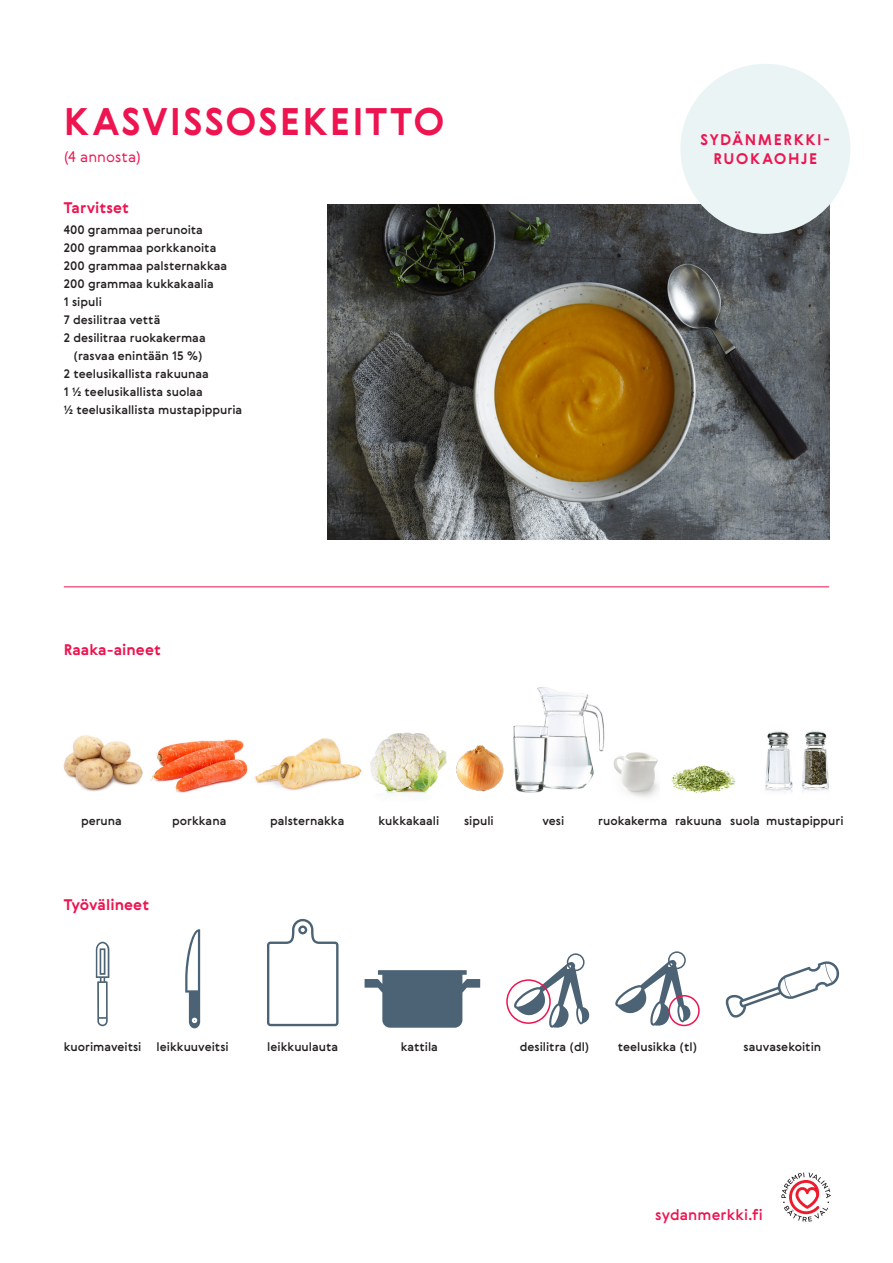
<style>
.page{position:relative;width:893px;height:1263px;background:#fff}
.page>*{position:absolute;margin:0;border:0;box-sizing:border-box;transform-origin:0 0}
._1__otsikot{font:700 37.5px "Gerbera";letter-spacing:.06em;color:#ed1450}
._2__otsikot{font:700 15px "Gerbera";letter-spacing:.01em;color:#ed1450}
._2__otsikot-2{font:700 15px/19.5px "Gerbera";letter-spacing:.11em;color:#ed1450;text-align:center}
.t1{font:500 15px "Gerbera";letter-spacing:.01em;color:#ed1450}
._1__otsikot-2{font:300 15px "Gerbera";letter-spacing:.005em;color:#ed1450}
.ainekset{font:500 12px/18px "Gerbera";color:#231f20;text-align:center}
.tyovalineet_ja_raaka{font:500 12px "Gerbera";color:#231f20}
</style>
<div class="page">
<hr style="left:64px;top:587px;width:765px;height:1px;background:#ed1450">
<svg style="left:781px;top:1172px;width:50px;height:50px"></svg>
<img style="left:327px;top:204px;width:502px;height:336px">
<svg style="left:615px;top:951px;width:76px;height:76px"></svg>
<div style="left:668px;top:995px;width:32px;height:31px;border:2px solid #ed1450;border-radius:50%"></div>
<svg style="left:267px;top:919px;width:71px;height:107px"></svg>
<svg style="left:185px;top:929px;width:15px;height:99px"></svg>
<svg style="left:96px;top:942px;width:13px;height:84px"></svg>
<img style="left:150px;top:739px;width:98px;height:54px">
<img style="left:254px;top:738px;width:108px;height:52px">
<img style="left:63px;top:735px;width:80px;height:57px">
<img style="left:513px;top:687px;width:92px;height:106px">
<img style="left:456px;top:745px;width:48px;height:47px">
<img style="left:765px;top:730px;width:64px;height:62px">
<img style="left:671px;top:765px;width:65px;height:28px">
<img style="left:613px;top:752px;width:45px;height:45px">
<img style="left:370px;top:732px;width:77px;height:62px">
<svg style="left:513px;top:953px;width:77px;height:75px"></svg>
<div style="left:506px;top:979px;width:45px;height:45px;border:2px solid #ed1450;border-radius:50%"></div>
<svg style="left:365px;top:970px;width:115px;height:58px"></svg>
<svg style="left:725px;top:961px;width:115px;height:57px"></svg>
<div style="left:680px;top:64px;width:170px;height:170px;background:#ebf4f5;border-radius:50%"></div>
<p class="_1__otsikot" style="left:64px;top:96px;width:382px">KASVISSOSEKEITTO</p>
<p class="_1__otsikot-2" style="left:64px;top:146px;width:79px">(4 annosta)</p>
<p class="_2__otsikot" style="left:64px;top:197px;width:67px">Tarvitset</p>
<p class="ainekset" style="left:64px;top:220px;width:141px">400 grammaa perunoita</p>
<p class="ainekset" style="left:64px;top:238px;width:154px">200 grammaa porkkanoita</p>
<p class="ainekset" style="left:64px;top:256px;width:165px">200 grammaa palsternakkaa</p>
<p class="ainekset" style="left:64px;top:274px;width:152px">200 grammaa kukkakaalia</p>
<p class="ainekset" style="left:64px;top:292px;width:40px">1 sipuli</p>
<p class="ainekset" style="left:64px;top:310px;width:98px">7 desilitraa vettä</p>
<p class="ainekset" style="left:64px;top:328px;width:143px">2 desilitraa ruokakermaa (rasvaa enintään 15 %)</p>
<p class="ainekset" style="left:64px;top:364px;width:147px">2 teelusikallista rakuunaa</p>
<p class="ainekset" style="left:64px;top:382px;width:141px">1 ½ teelusikallista suolaa</p>
<p class="ainekset" style="left:64px;top:400px;width:180px">½ teelusikallista mustapippuria</p>
<p class="_2__otsikot" style="left:64px;top:639px;width:99px">Raaka-aineet</p>
<p class="_2__otsikot-2" style="left:701px;top:129px;width:131px">SYDÄNMERKKI-<br>RUOKAOHJE</p>
<p class="tyovalineet_ja_raaka" style="left:81px;top:813px;width:42px">peruna</p>
<p class="tyovalineet_ja_raaka" style="left:378px;top:813px;width:62px">kukkakaali</p>
<p class="tyovalineet_ja_raaka" style="left:464px;top:813px;width:31px">sipuli</p>
<p class="tyovalineet_ja_raaka" style="left:542px;top:813px;width:23px">vesi</p>
<p class="tyovalineet_ja_raaka" style="left:598px;top:813px;width:71px">ruokakerma</p>
<p class="tyovalineet_ja_raaka" style="left:172px;top:813px;width:56px">porkkana</p>
<p class="tyovalineet_ja_raaka" style="left:270px;top:813px;width:76px">palsternakka</p>
<p class="tyovalineet_ja_raaka" style="left:730px;top:813px;width:31px">suola</p>
<p class="tyovalineet_ja_raaka" style="left:766px;top:813px;width:79px">mustapippuri</p>
<p class="tyovalineet_ja_raaka" style="left:675px;top:813px;width:48px">rakuuna</p>
<p class="_2__otsikot" style="left:64px;top:894px;width:87px">Työvälineet</p>
<p class="tyovalineet_ja_raaka" style="left:64px;top:1038px;width:79px">kuorimaveitsi</p>
<p class="tyovalineet_ja_raaka" style="left:157px;top:1038px;width:74px">leikkuuveitsi</p>
<p class="tyovalineet_ja_raaka" style="left:267px;top:1038px;width:72px">leikkuulauta</p>
<p class="tyovalineet_ja_raaka" style="left:618px;top:1038px;width:81px">teelusikka (tl)</p>
<p class="tyovalineet_ja_raaka" style="left:401px;top:1038px;width:39px">kattila</p>
<p class="tyovalineet_ja_raaka" style="left:520px;top:1038px;width:71px">desilitra (dl)</p>
<p class="tyovalineet_ja_raaka" style="left:744px;top:1038px;width:79px">sauvasekoitin</p>
<p class="t1" style="left:655px;top:1204px;width:109px">sydanmerkki.fi</p>
</div>
